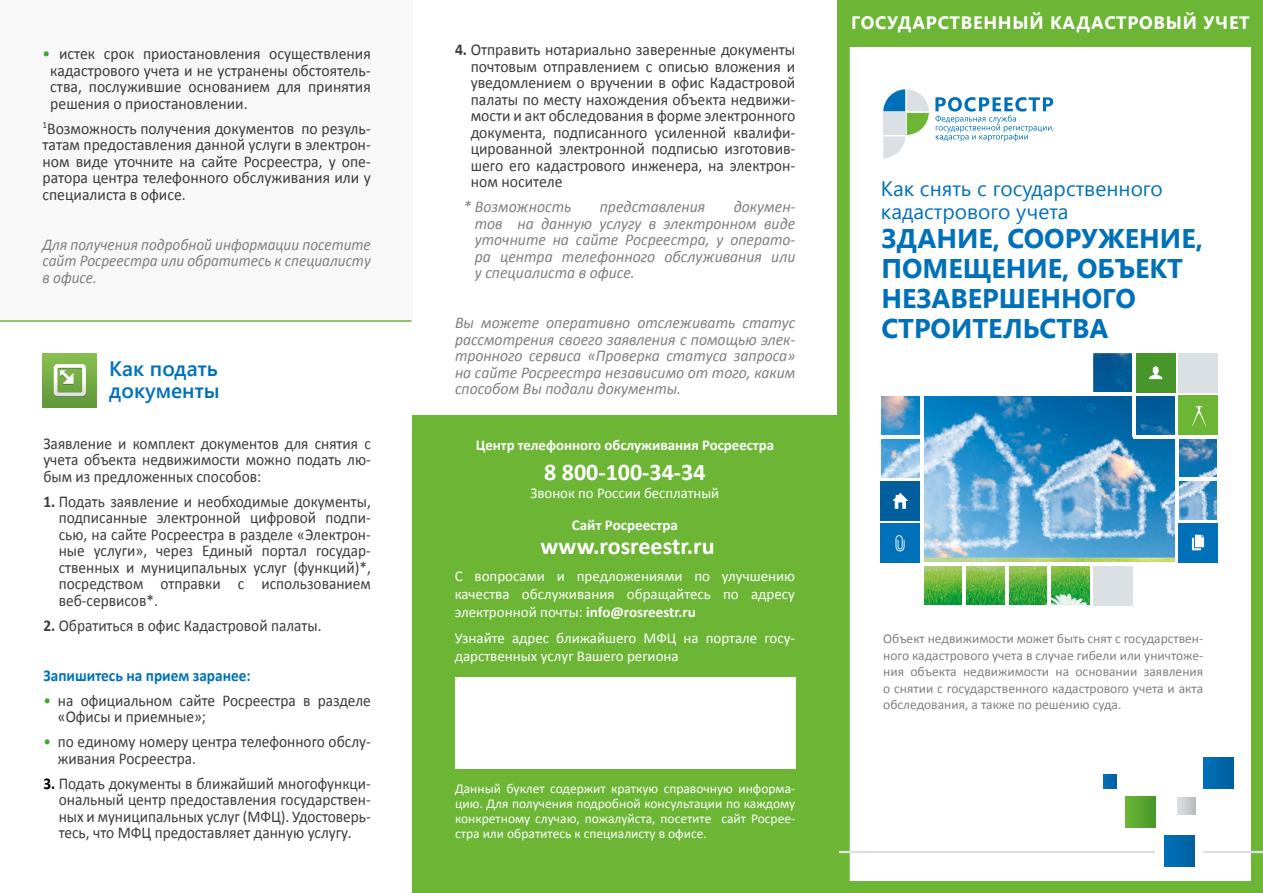
<style>
.page{position:relative;width:1263px;height:893px;background:#fff}
.page>*{position:absolute;margin:0;border:0;box-sizing:border-box;transform-origin:0 0}
.t1{font:700 27px/30px "Segoe UI";color:#0071b9}
.t2{font:700 24px "Calibri";color:#fff}
.t3{font:21px/22.5px "Segoe UI";color:#0071b9}
.t4{font:600 21px/22.5px "Segoe UI";color:#0071b9}
.t5{font:700 18px "Segoe UI";letter-spacing:.04em;color:#fff}
.t6{font:16.5px/16.5px "Calibri";color:#3c3c3b;text-align:justify;scale:.93 1}
.t7{font:16.5px/16.5px "Calibri";color:#3c3c3b;text-align:justify;scale:.95 1}
.t8{font:italic 16.5px/16.5px "Calibri";color:#818080;text-align:justify;scale:.95 1}
.t9{font:italic 16.5px/16.5px "Calibri";color:#818080;text-align:justify;scale:.92 1}
.t10{font:700 16.5px "Calibri";color:#0071b9;scale:.93 1}
.t11{font:15px/18px "Calibri";color:#fff;text-align:justify}
.t12{font:700 15px "Calibri";color:#fff}
.t13{font:13.5px/16.5px "Calibri";color:#818080;text-align:justify}
.t14{font:13.5px/15px "Calibri";color:#fff;text-align:justify}
.s1{color:#3fa535}
.s2{font-weight:700}
.s3{font-weight:700;color:#000}
</style>
<div class="page">
<div style="left:0;top:0;width:412px;height:322px;background:#f8f8f8"></div>
<hr style="left:0;top:320px;width:411px;height:2px;background:#6cb535">
<div style="left:838px;top:0;width:425px;height:893px;border:12px solid #6cb535"></div>
<div style="left:848px;top:7px;width:405px;height:40px;background:#6cb535"></div>
<svg style="left:1103px;top:757px;width:131px;height:110px"></svg>
<svg style="left:1177px;top:797px;width:18px;height:18px"></svg>
<svg style="left:883px;top:89px;width:46px;height:69px"></svg>
<div style="left:883px;top:113px;width:22px;height:22px;background:#dae0e3"></div>
<svg style="left:935px;top:97px;width:118px;height:44px"></svg>
<hr style="left:1203px;top:851px;width:60px;height:2px;background:#dae0e3">
<hr style="left:838px;top:851px;width:317px;height:2px;background:#dae0e3">
<img style="left:881px;top:353px;width:336px;height:252px">
<hr style="left:879px;top:393px;width:339px;height:3px;background:#fff">
<hr style="left:879px;top:435px;width:43px;height:3px;background:#fff">
<hr style="left:1133px;top:435px;width:85px;height:3px;background:#fff">
<hr style="left:1177px;top:478px;width:41px;height:3px;background:#fff">
<hr style="left:1177px;top:520px;width:41px;height:3px;background:#fff">
<hr style="left:879px;top:563px;width:339px;height:3px;background:#fff">
<hr style="left:920px;top:393px;width:3px;height:214px;background:#fff">
<hr style="left:963px;top:564px;width:3px;height:43px;background:#fff">
<hr style="left:1005px;top:564px;width:3px;height:43px;background:#fff">
<hr style="left:1048px;top:564px;width:3px;height:43px;background:#fff">
<hr style="left:1090px;top:564px;width:3px;height:43px;background:#fff">
<hr style="left:1133px;top:353px;width:3px;height:84px;background:#fff">
<hr style="left:1175px;top:353px;width:3px;height:254px;background:#fff">
<div style="left:880px;top:481px;width:40px;height:40px;background:#005e9c"></div>
<svg style="left:892px;top:493px;width:16px;height:16px"></svg>
<div style="left:880px;top:523px;width:40px;height:40px;background:#0071b9"></div>
<svg style="left:895px;top:535px;width:9px;height:16px"></svg>
<div style="left:1136px;top:353px;width:39px;height:40px;background:#46962b"></div>
<div style="left:1178px;top:353px;width:40px;height:40px;background:#dae0e3"></div>
<div style="left:1178px;top:396px;width:40px;height:39px;background:#6cb535"></div>
<div style="left:1178px;top:523px;width:40px;height:40px;background:#0071b9"></div>
<svg style="left:1149px;top:366px;width:13px;height:13px"></svg>
<svg style="left:1192px;top:535px;width:12px;height:15px"></svg>
<svg style="left:1192px;top:406px;width:14px;height:20px"></svg>
<div style="left:1094px;top:566px;width:39px;height:39px;background:#dae0e3"></div>
<img style="left:43px;top:354px;width:53px;height:53px">
<div style="left:412px;top:416px;width:426px;height:477px;background:#6cb535"></div>
<div style="left:455px;top:678px;width:340px;height:91px;background:#fff"></div>
<p class="t7" style="left:50px;top:45px;width:339px;text-indent:-8px"><span class="s1">•</span> истек срок приостановления осуществления кадастрового учета и не устранены обстоятель&shy;ства, послужившие основанием для принятия решения о приостановлении.</p>
<p class="t7" style="left:43px;top:120px;width:347px"><sup>1</sup>Возможность получения документов по резуль&shy;татам предоставления данной услуги в электрон&shy;ном виде уточните на сайте Росреестра, у опе&shy;ратора центра телефонного обслуживания или у специалиста в офисе.</p>
<p class="t9" style="left:43px;top:235px;width:358px">Для получения подробной информации посетите сайт Росреестра или обратитесь к специалисту в офисе.</p>
<p class="t4" style="left:109px;top:356px;width:112px">Как подать документы</p>
<p class="t6" style="left:43px;top:435px;width:354px">Заявление и комплект документов для снятия с учета объекта недвижимости можно подать лю&shy;бым из предложенных способов:</p>
<p class="t6" style="left:59px;top:493px;width:337px;text-indent:-15px"><span class="s2">1.</span> Подать заявление и необходимые документы, подписанные электронной цифровой подпи&shy;сью, на сайте Росреестра в разделе «Электрон&shy;ные услуги», через Единый портал государ&shy;ственных и муниципальных услуг (функций)*, посредством отправки с использованием веб-сервисов*.</p>
<p class="t6" style="left:43px;top:617px;width:301px"><span class="s2">2.</span> Обратиться в офис Кадастровой палаты.</p>
<p class="t10" style="left:43px;top:665px;width:225px">Запишитесь на прием заранее:</p>
<p class="t6" style="left:58px;top:692px;width:338px;text-indent:-15px"><span class="s1">•</span> на официальном сайте Росреестра в разделе «Офисы и приемные»;</p>
<p class="t6" style="left:58px;top:733px;width:338px;text-indent:-15px"><span class="s1">•</span> по единому номеру центра телефонного обслу&shy;живания Росреестра.</p>
<p class="t6" style="left:59px;top:775px;width:337px;text-indent:-15px"><span class="s3">3.</span> Подать документы в ближайший многофункци&shy;ональный центр предоставления государствен&shy;ных и муниципальных услуг (МФЦ). Удостоверь&shy;тесь, что МФЦ предоставляет данную услугу.</p>
<p class="t7" style="left:471px;top:41px;width:343px;text-indent:-16px"><span class="s2">4.</span> Отправить нотариально заверенные документы почтовым отправлением с описью вложения и уведомлением о вручении в офис Кадастровой палаты по месту нахождения объекта недвижи&shy;мости и акт обследования в форме электронного документа, подписанного усиленной квалифи&shy;цированной электронной подписью изготовив&shy;шего его кадастрового инженера, на электрон&shy;ном носителе</p>
<p class="t8" style="left:463px;top:198px;width:115px">* Возможность</p>
<p class="t8" style="left:600px;top:198px;width:113px">представления</p>
<p class="t8" style="left:475px;top:198px;width:339px;text-indent:259px">докумен&shy;тов на данную услугу в электронном виде уточните на сайте Росреестра, у операто&shy;ра центра телефонного обслуживания или у специалиста в офисе.</p>
<p class="t8" style="left:455px;top:314px;width:360px">Вы можете оперативно отслеживать статус рассмотрения своего заявления с помощью элек&shy;тронного сервиса «Проверка статуса запроса» на сайте Росреестра независимо от того, каким способом Вы подали документы.</p>
<p class="t12" style="left:476px;top:435px;width:300px">Центр телефонного обслуживания Росреестра</p>
<h2 class="t2" style="left:544px;top:456px;width:163px">8 800-100-34-34</h2>
<p class="t11" style="left:530px;top:484px;width:190px">Звонок по России бесплатный</p>
<p class="t12" style="left:572px;top:516px;width:107px">Сайт Росреестра</p>
<h2 class="t2" style="left:541px;top:531px;width:175px">www.rosreestr.ru</h2>
<p class="t11" style="left:455px;top:567px;width:342px">С вопросами и предложениями по улучшению качества обслуживания обращайтесь по адресу электронной почты: <span class="s2">info@rosreеstr.ru</span></p>
<p class="t11" style="left:455px;top:629px;width:342px">Узнайте адрес ближайшего МФЦ на портале госу&shy;дарственных услуг Вашего региона</p>
<p class="t14" style="left:455px;top:781px;width:342px">Данный буклет содержит краткую справочную информа&shy;цию. Для получения подробной консультации по каждому конкретному случаю, пожалуйста, посетите сайт Росрее&shy;стра или обратитесь к специалисту в офисе.</p>
<p class="t5" style="left:851px;top:9px;width:400px">ГОСУДАРСТВЕННЫЙ КАДАСТРОВЫЙ УЧЕТ</p>
<p class="t3" style="left:881px;top:177px;width:283px">Как снять с государственного кадастрового учета</p>
<h1 class="t1" style="left:881px;top:222px;width:323px">ЗДАНИЕ, СООРУЖЕНИЕ,<br>ПОМЕЩЕНИЕ, ОБЪЕКТ<br>НЕЗАВЕРШЕННОГО<br>СТРОИТЕЛЬСТВА</h1>
<p class="t13" style="left:883px;top:630px;width:321px">Объект недвижимости может быть снят с государствен&shy;ного кадастрового учета в случае гибели или уничтоже&shy;ния объекта недвижимости на основании заявления о снятии с государственного кадастрового учета и акта обследования, а также по решению суда.</p>
</div>
